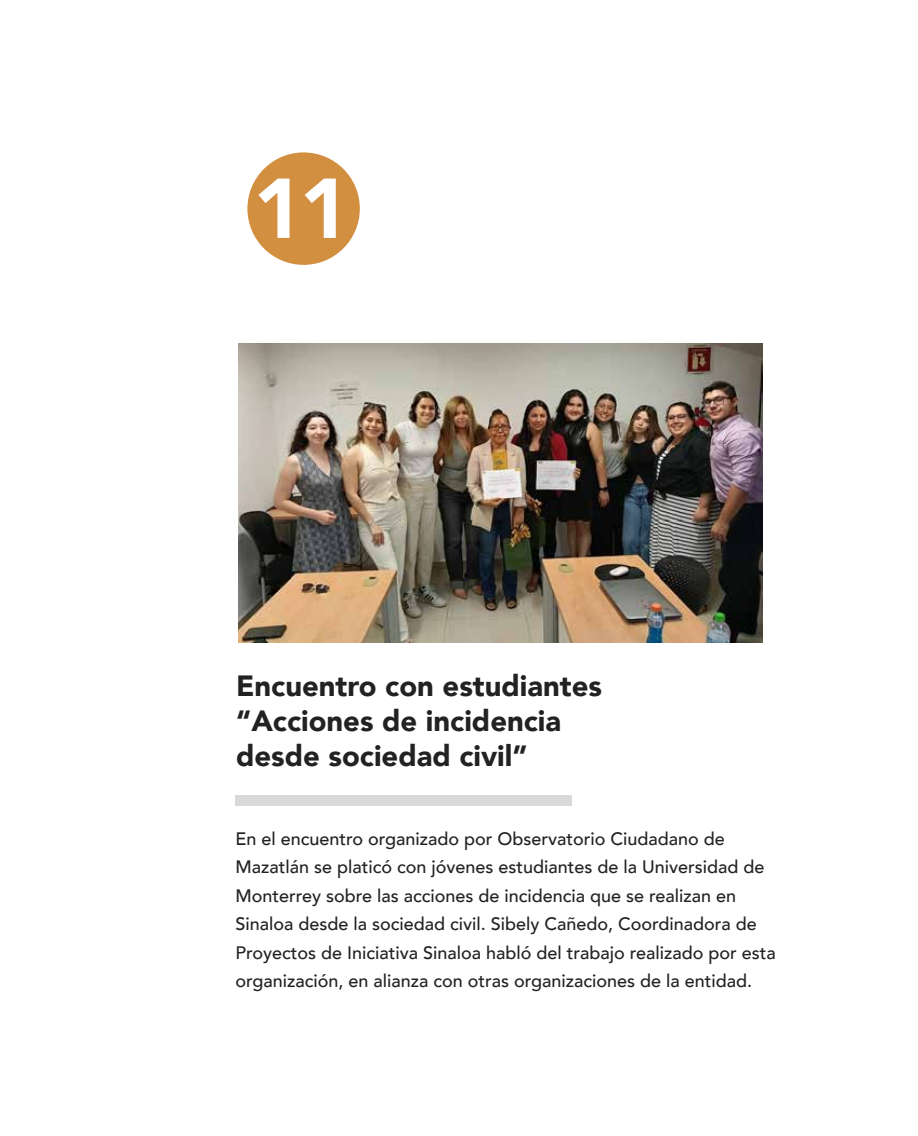
<style>
.page{position:relative;width:918px;height:1136px;background:#fff}
.page>*{position:absolute;margin:0;border:0;box-sizing:border-box;transform-origin:0 0}
.t1{font:900 83.85px "Avenir";color:#fff}
.t2{font:900 29.25px/35px "Avenir";color:#222221}
.t3{font:500 18px/28.5px "Avenir";color:#222221}
</style>
<div class="page">
<div style="left:247px;top:152px;width:113px;height:113px;background:#d38f40;border-radius:50%"></div>
<div style="left:235px;top:795px;width:337px;height:10px;background:#d9d9d9"></div>
<img style="left:239px;top:344px;width:524px;height:298px">
<h1 class="t1" style="left:253px;top:137px;width:97px">11</h1>
<h2 class="t2" style="left:236px;top:668px;width:367px">Encuentro con estudiantes “Acciones de incidencia desde sociedad civil”</h2>
<p class="t3" style="left:235px;top:823px;width:542px">En el encuentro organizado por Observatorio Ciudadano de Mazatlán se platicó con jóvenes estudiantes de la Universidad de Monterrey sobre las acciones de incidencia que se realizan en Sinaloa desde la sociedad civil. Sibely Cañedo, Coordinadora de Proyectos de Iniciativa Sinaloa habló del trabajo realizado por esta organización, en alianza con otras organizaciones de la entidad.</p>
</div>
